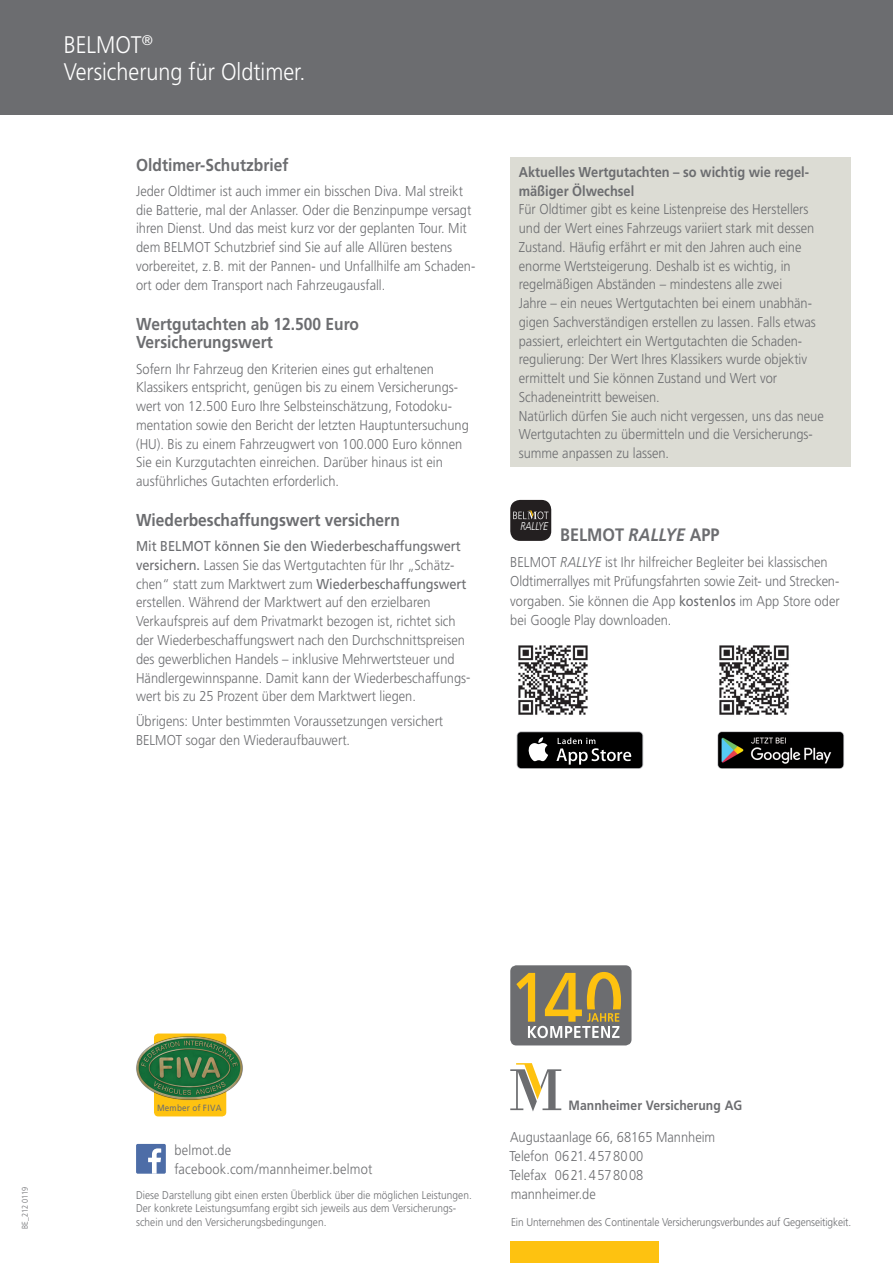
<style>
.page{position:relative;width:893px;height:1263px;background:#fff}
.page>*{position:absolute;margin:0;border:0;box-sizing:border-box;transform-origin:0 0}
.t1{font:300 24px/27px "Frutiger";color:#fff;scale:.9 1}
.t2{font:700 18px "Frutiger";color:#6c6d70;scale:.9 1}
.t3{font:700 17.25px/18.8px "Frutiger";color:#6c6d70;scale:.9 1}
.t4{font:300 14.25px/18.8px "Frutiger";color:#6c6d70;scale:.9 1}
.t5{font:700 14.25px/18.8px "Frutiger";color:#6c6d70;scale:.9 1}
.t6{font:700 13.5px "Frutiger";letter-spacing:.005em;color:#6c6d70;scale:.9 1}
.t7{font:italic 300 11.4px "Frutiger";color:#fff;scale:.8 1}
.t8{font:300 11.25px/13.5px "Frutiger";letter-spacing:.005em;color:#6c6d70;scale:.9 1}
.t9{font:9px "Frutiger";letter-spacing:.03em;color:#6c6d70;scale:.9 1}
.t10{font:300 8.25px "Frutiger";color:#6c6d70;scale:.9 1}
.s1{font-weight:400}
.s2{font-style:italic}
</style>
<div class="page">
<div style="left:0;top:0;width:893px;height:115px;background:#6c6d70"></div>
<div style="left:510px;top:1242px;width:149px;height:21px;background:#fec210"></div>
<svg style="left:510px;top:1063px;width:51px;height:48px"></svg>
<div style="left:136px;top:1144px;width:30px;height:30px;background:#4d6da7;border-radius:2px"></div>
<svg style="left:148px;top:1148px;width:13px;height:26px"></svg>
<div style="left:510px;top:157px;width:340px;height:310px;background:#dcdcd4"></div>
<div style="left:510px;top:500px;width:41px;height:41px;background:#231f20;border-radius:10px"></div>
<svg style="left:513px;top:510px;width:35px;height:9px"></svg>
<svg style="left:517px;top:731px;width:126px;height:38px"></svg>
<div style="left:517px;top:732px;width:125px;height:36px;background:#000;border-radius:4px"></div>
<svg style="left:528px;top:737px;width:20px;height:24px"></svg>
<svg style="left:556px;top:737px;width:75px;height:28px"></svg>
<svg style="left:717px;top:731px;width:127px;height:38px"></svg>
<img style="left:718px;top:732px;width:125px;height:36px">
<img style="left:719px;top:645px;width:70px;height:70px">
<img style="left:518px;top:645px;width:70px;height:70px">
<div style="left:510px;top:965px;width:121px;height:80px;background:#6c6d70;border-radius:6px"></div>
<svg style="left:516px;top:972px;width:105px;height:66px"></svg>
<div style="left:154px;top:1033px;width:72px;height:83px;background:#fec210;border-radius:4px"></div>
<img style="left:136px;top:1033px;width:107px;height:74px">
<h1 class="t1" style="left:64px;top:31px;width:270px">BELMOT<sup>®<br></sup>Versicherung für Oldtimer.</h1>
<p class="t3" style="left:136px;top:155px;width:171px">Oldtimer-Schutzbrief</p>
<p class="t4" style="left:136px;top:182px;width:378px">Jeder Oldtimer ist auch immer ein bisschen Diva. Mal streikt die Batterie, mal der Anlasser. Oder die Benzinpumpe versagt ihren Dienst. Und das meist kurz vor der geplanten Tour. Mit dem BELMOT Schutzbrief sind Sie auf alle Allüren bestens vorbereitet, z.B. mit der Pannen- und Unfallhilfe am Schaden&shy;ort oder dem Transport nach Fahrzeugausfall.</p>
<p class="t3" style="left:136px;top:314px;width:249px">Wertgutachten ab 12.500 Euro<br>Versicherungswert</p>
<p class="t4" style="left:136px;top:359px;width:371px">Sofern Ihr Fahrzeug den Kriterien eines gut erhaltenen Klassikers entspricht, genügen bis zu einem Versicherungs&shy;wert von 12.500 Euro Ihre Selbsteinschätzung, Fotodoku&shy;mentation sowie den Bericht der letzten Hauptuntersuchung (HU). Bis zu einem Fahrzeugwert von 100.000 Euro können Sie ein Kurzgutachten einreichen. Darüber hinaus ist ein ausführliches Gutachten erforderlich.</p>
<p class="t3" style="left:136px;top:510px;width:295px">Wiederbeschaffungswert versichern</p>
<p class="t4" style="left:136px;top:537px;width:373px"><span class="s1">Mit BELMOT können Sie den Wiederbeschaffungswert versichern.</span> Lassen Sie das Wertgutachten für Ihr „Schätz&shy;chen“ statt zum Marktwert zum <span class="s1">Wiederbeschaffungswert </span>erstellen. Während der Marktwert auf den erzielbaren Verkaufspreis auf dem Privatmarkt bezogen ist, richtet sich der Wiederbeschaffungswert nach den Durchschnittspreisen des gewerblichen Handels – inklusive Mehrwertsteuer und Händlergewinnspanne. Damit kann der Wiederbeschaffungs&shy;wert bis zu 25 Prozent über dem Marktwert liegen.</p>
<p class="t4" style="left:136px;top:712px;width:343px">Übrigens: Unter bestimmten Voraussetzungen versichert<br>BELMOT sogar den Wiederaufbauwert.</p>
<p class="t5" style="left:519px;top:162px;width:324px">Aktuelles Wertgutachten – so wichtig wie regel&shy;mäßiger Ölwechsel</p>
<p class="t4" style="left:519px;top:200px;width:340px">Für Oldtimer gibt es keine Listenpreise des Herstellers und der Wert eines Fahrzeugs variiert stark mit dessen Zustand. Häufig erfährt er mit den Jahren auch eine enorme Wertsteigerung. Deshalb ist es wichtig, in regelmäßigen Abständen – mindestens alle zwei<br>Jahre – ein neues Wertgutachten bei einem unabhän&shy;gigen Sachverständigen erstellen zu lassen. Falls etwas passiert, erleichtert ein Wertgutachten die Schaden&shy;regulierung: Der Wert Ihres Klassikers wurde objektiv ermittelt und Sie können Zustand und Wert vor Schadeneintritt beweisen.<br>Natürlich dürfen Sie auch nicht vergessen, uns das neue Wertgutachten zu übermitteln und die Versicherungs&shy;summe anpassen zu lassen.</p>
<p class="t7" style="left:520px;top:520px;width:37px">RALLYE</p>
<p class="t2" style="left:560px;top:524px;width:179px">BELMOT <span class="s2">RALLYE</span> APP</p>
<p class="t4" style="left:510px;top:552px;width:368px;line-height:19.5px">BELMOT <span class="s2">RALLYE</span> ist Ihr hilfreicher Begleiter bei klassischen Oldtimerrallyes mit Prüfungsfahrten sowie Zeit- und Strecken&shy;vorgaben. Sie können die App <span class="s1">kostenlos</span> im App Store oder bei Google Play downloaden.</p>
<p class="t10" style="left:20px;top:1229px;width:49px;rotate:-90deg">BE_212 0119</p>
<p class="t9" style="left:157px;top:1102px;width:73px">Member of FIVA</p>
<p class="t4" style="left:174px;top:1141px;width:221px">belmot.de facebook.com/mannheimer.belmot</p>
<p class="t8" style="left:136px;top:1188px;width:375px">Diese Darstellung gibt einen ersten Überblick über die möglichen Leistungen.<br>Der konkrete Leistungsumfang ergibt sich jeweils aus dem Versicherungs&shy;schein und den Versicherungsbedingungen.</p>
<p class="t6" style="left:569px;top:1097px;width:194px">Mannheimer Versicherung AG</p>
<p class="t4" style="left:510px;top:1128px;width:230px">Augustaanlage 66, 68165 Mannheim<br>Telefon 0621.4578000<br>Telefax 0621.4578008 mannheimer.de</p>
<p class="t8" style="left:511px;top:1215px;width:380px">Ein Unternehmen des Continentale Versicherungsverbundes auf Gegenseitigkeit.</p>
</div>
